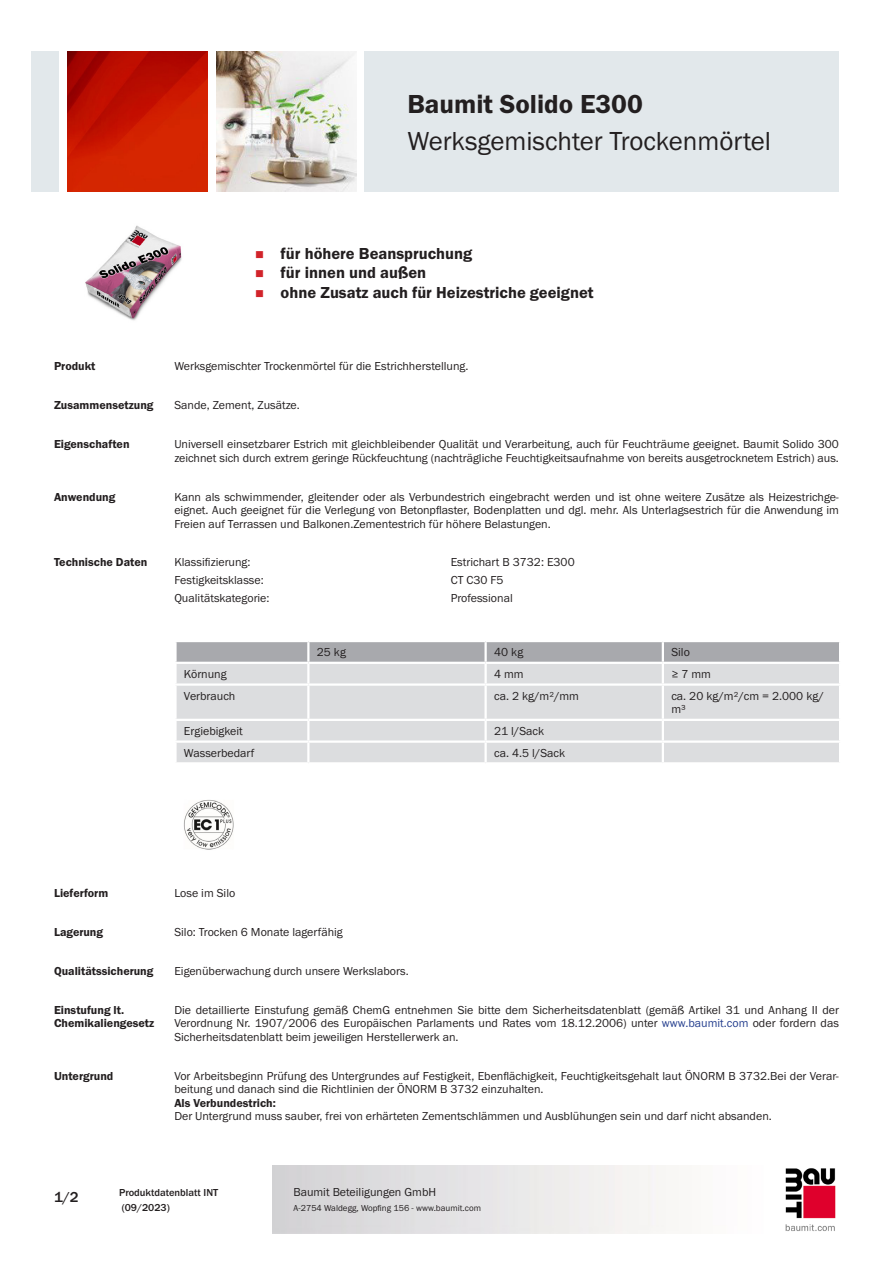
<style>
.page{position:relative;width:893px;height:1263px;background:#fff}
.page>*{position:absolute;margin:0;border:0;box-sizing:border-box;transform-origin:0 0}
.PDS_Produktname_Land{font:27px "BM Franklin Gothic URW Boo";color:#231f20}
.PDS_Produktname{font:27px "BM Franklin Gothic URW Dem";color:#231f20}
.t1{font:16.5px "BM Franklin Gothic URW Dem";color:#231f20}
.t2{font:500 15px "BM Franklin Gothic URW";color:#231f20}
.PDS_Standard{font:12px/13.5px "BM Franklin Gothic URW Boo";color:#231f20}
.PDS_Standard_linksbü{font:12px/13.5px "BM Franklin Gothic URW Boo";color:#231f20}
.PDS_Header{font:12px/13.5px "BM Franklin Gothic URW Dem";color:#231f20}
.PDS_Standard-2{font:12px "BM Franklin Gothic URW Dem";color:#231f20}
.t3{font:500 10.5px/15px "BM Franklin Gothic URW";color:#231f20}
.t4{font:9px "BM Franklin Gothic URW Boo";color:#231f20}
.s1{color:#253f8e}
</style>
<div class="page">
<img style="left:785px;top:1168px;width:51px;height:63px">
<div style="left:32px;top:51px;width:27px;height:140px;background:#e2e8eb"></div>
<img style="left:68px;top:52px;width:140px;height:139px">
<img style="left:216px;top:51px;width:141px;height:140px">
<div style="left:365px;top:51px;width:474px;height:140px;background:#e2e8eb"></div>
<img style="left:85px;top:225px;width:97px;height:96px">
<div style="left:177px;top:686px;width:662px;height:76px;background:#dcdddf"></div>
<svg style="left:175px;top:641px;width:665px;height:42px;background:#c7c8cb"></svg>
<hr style="left:307px;top:686px;width:2px;height:33px;background:#fff">
<hr style="left:484px;top:686px;width:3px;height:33px;background:#fff">
<hr style="left:662px;top:686px;width:2px;height:33px;background:#fff">
<hr style="left:174px;top:719px;width:134px;height:2px;background:#fff">
<hr style="left:308px;top:719px;width:178px;height:2px;background:#fff">
<hr style="left:486px;top:719px;width:177px;height:2px;background:#fff">
<hr style="left:484px;top:721px;width:3px;height:19px;background:#fff">
<hr style="left:663px;top:719px;width:178px;height:2px;background:#fff">
<hr style="left:174px;top:740px;width:134px;height:3px;background:#fff">
<hr style="left:308px;top:740px;width:178px;height:3px;background:#fff">
<svg style="left:307px;top:721px;width:2px;height:41px"></svg>
<hr style="left:486px;top:740px;width:177px;height:3px;background:#fff">
<hr style="left:484px;top:743px;width:3px;height:19px;background:#fff">
<hr style="left:663px;top:740px;width:178px;height:3px;background:#fff">
<svg style="left:662px;top:721px;width:2px;height:41px"></svg>
<img style="left:184px;top:800px;width:50px;height:50px">
<p class="PDS_Produktname" style="left:407px;top:87px;width:237px">Baumit Solido E300</p>
<p class="PDS_Produktname_Land" style="left:407px;top:124px;width:365px">Werksgemischter Trockenmörtel</p>
<p class="t1" style="left:281px;top:243px;width:193px">für höhere Beanspruchung</p>
<p class="t1" style="left:281px;top:263px;width:147px">für innen und außen</p>
<p class="t1" style="left:281px;top:282px;width:315px">ohne Zusatz auch für Heizestriche geeignet</p>
<p class="PDS_Header" style="left:54px;top:360px;width:43px">Produkt</p>
<p class="PDS_Standard" style="left:174px;top:360px;width:296px">Werksgemischter Trockenmörtel für die Estrichherstellung.</p>
<p class="PDS_Header" style="left:54px;top:399px;width:101px">Zusammensetzung</p>
<p class="PDS_Standard" style="left:174px;top:399px;width:127px">Sande, Zement, Zusätze.</p>
<p class="PDS_Header" style="left:54px;top:438px;width:77px">Eigenschaften</p>
<p class="PDS_Standard" style="left:174px;top:438px;width:666px">Universell einsetzbarer Estrich mit gleichbleibender Qualität und Verarbeitung, auch für Feuchträume geeignet. Baumit Solido 300 zeichnet sich durch extrem geringe Rückfeuchtung (nachträgliche Feuchtigkeitsaufnahme von bereits ausgetrocknetem Estrich) aus.</p>
<p class="PDS_Header" style="left:54px;top:490px;width:63px">Anwendung</p>
<p class="PDS_Standard" style="left:174px;top:490px;width:666px;text-align:justify">Kann als schwimmender, gleitender oder als Verbundestrich eingebracht werden und ist ohne weitere Zusätze als Heizestrichge&shy;eignet. Auch geeignet für die Verlegung von Betonpflaster, Bodenplatten und dgl. mehr. Als Unterlagsestrich für die Anwendung im Freien auf Terrassen und Balkonen.Zementestrich für höhere Belastungen.</p>
<p class="PDS_Header" style="left:54px;top:556px;width:95px">Technische Daten</p>
<p class="PDS_Standard_linksbü" style="left:174px;top:556px;width:78px">Klassifizierung:</p>
<p class="PDS_Standard_linksbü" style="left:451px;top:556px;width:125px">Estrichart B 3732: E300</p>
<p class="PDS_Standard_linksbü" style="left:174px;top:573px;width:91px">Festigkeitsklasse:</p>
<p class="PDS_Standard_linksbü" style="left:451px;top:573px;width:54px">CT C30 F5</p>
<p class="PDS_Standard_linksbü" style="left:174px;top:591px;width:97px">Qualitätskategorie:</p>
<p class="PDS_Standard_linksbü" style="left:451px;top:591px;width:64px">Professional</p>
<p class="PDS_Standard_linksbü" style="left:317px;top:646px;width:31px">25 kg</p>
<p class="PDS_Standard_linksbü" style="left:494px;top:646px;width:31px">40 kg</p>
<p class="PDS_Standard_linksbü" style="left:671px;top:646px;width:20px">Silo</p>
<p class="PDS_Standard_linksbü" style="left:184px;top:668px;width:44px">Körnung</p>
<p class="PDS_Standard_linksbü" style="left:494px;top:668px;width:31px">4 mm</p>
<p class="PDS_Standard_linksbü" style="left:671px;top:668px;width:41px">≥ 7 mm</p>
<p class="PDS_Standard_linksbü" style="left:184px;top:689px;width:53px">Verbrauch</p>
<p class="PDS_Standard_linksbü" style="left:494px;top:689px;width:86px">ca. 2 kg/m²/mm</p>
<p class="PDS_Standard_linksbü" style="left:671px;top:689px;width:154px">ca. 20 kg/m²/cm = 2.000 kg/ m³</p>
<p class="PDS_Standard_linksbü" style="left:184px;top:725px;width:60px">Ergiebigkeit</p>
<p class="PDS_Standard_linksbü" style="left:494px;top:725px;width:51px">21 l/Sack</p>
<p class="PDS_Standard_linksbü" style="left:184px;top:746px;width:72px">Wasserbedarf</p>
<p class="PDS_Standard_linksbü" style="left:494px;top:746px;width:72px">ca. 4.5 l/Sack</p>
<p class="PDS_Header" style="left:54px;top:886px;width:56px">Lieferform</p>
<p class="PDS_Standard" style="left:174px;top:886px;width:62px">Lose im Silo</p>
<p class="PDS_Header" style="left:54px;top:925px;width:51px">Lagerung</p>
<p class="PDS_Standard" style="left:174px;top:925px;width:170px">Silo: Trocken 6 Monate lagerfähig</p>
<p class="PDS_Header" style="left:54px;top:964px;width:101px">Qualitätssicherung</p>
<p class="PDS_Standard" style="left:174px;top:964px;width:236px">Eigenüberwachung durch unsere Werkslabors.</p>
<p class="PDS_Header" style="left:54px;top:1003px;width:102px">Einstufung lt.<br>Chemikaliengesetz</p>
<p class="PDS_Standard" style="left:174px;top:1003px;width:666px;text-align:justify">Die detaillierte Einstufung gemäß ChemG entnehmen Sie bitte dem Sicherheitsdatenblatt (gemäß Artikel 31 und Anhang II der Verordnung Nr. 1907/2006 des Europäischen Parlaments und Rates vom 18.12.2006) unter <span class="s1">www.baumit.com</span> oder fordern das Sicherheitsdatenblatt beim jeweiligen Herstellerwerk an.</p>
<p class="PDS_Header" style="left:54px;top:1069px;width:61px">Untergrund</p>
<p class="PDS_Standard" style="left:174px;top:1069px;width:666px">Vor Arbeitsbeginn Prüfung des Untergrundes auf Festigkeit, Ebenflächigkeit, Feuchtigkeitsgehalt laut ÖNORM B 3732.Bei der Verar&shy;beitung und danach sind die Richtlinien der ÖNORM B 3732 einzuhalten.</p>
<p class="PDS_Standard-2" style="left:174px;top:1095px;width:103px">Als Verbundestrich:</p>
<p class="PDS_Standard" style="left:174px;top:1109px;width:599px">Der Untergrund muss sauber, frei von erhärteten Zementschlämmen und Ausblühungen sein und darf nicht absanden.</p>
<p class="t2" style="left:54px;top:1188px;width:26px">1/2</p>
<p class="t3" style="left:119px;top:1185px;width:101px">Produktdatenblatt INT (09/2023)</p>
<p class="PDS_Standard" style="left:293px;top:1185px;width:144px">Baumit Beteiligungen GmbH</p>
<p class="t4" style="left:293px;top:1202px;width:189px">A-2754 Waldegg, Wopfing 156 - www.baumit.com</p>
</div>
